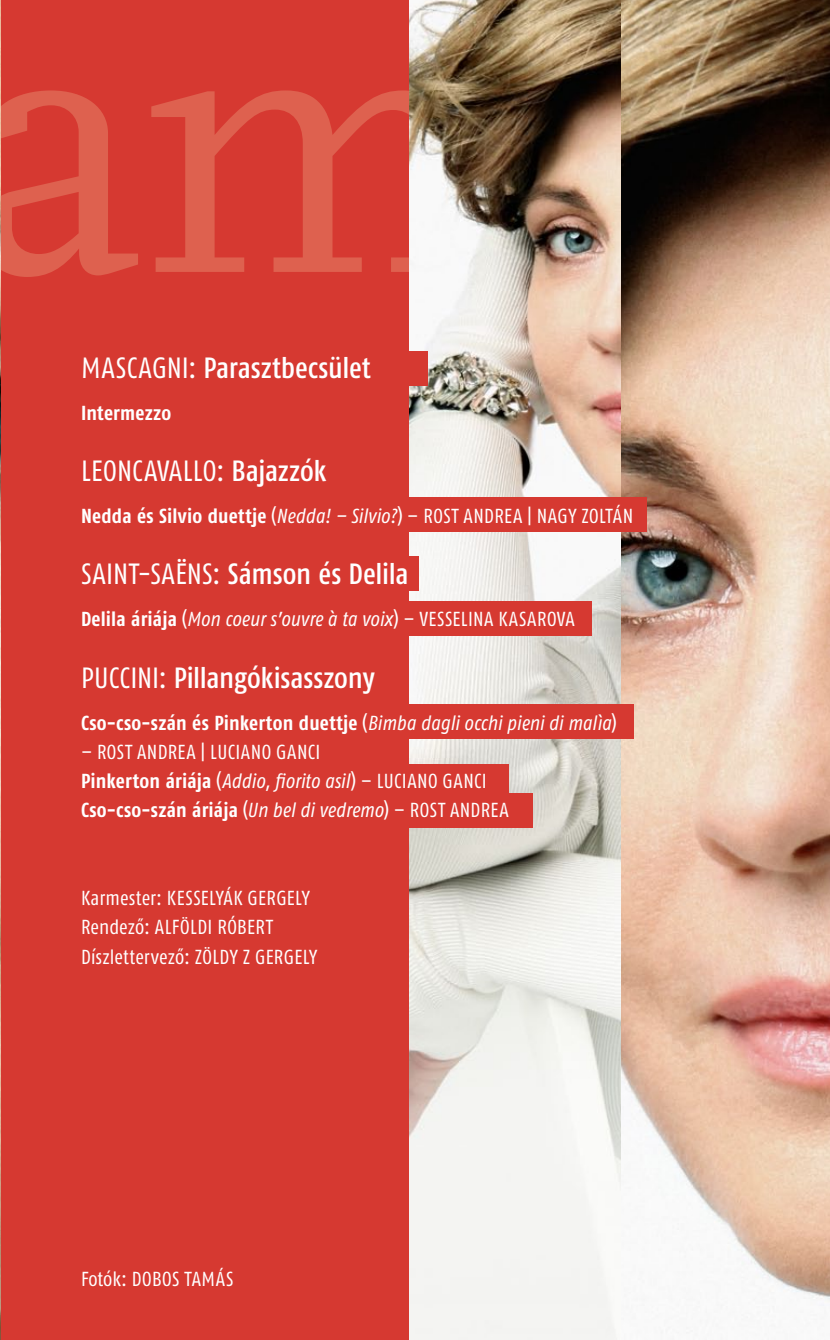
<style>
.page{position:relative;width:830px;height:1340px;background:#fff}
.page>*{position:absolute;margin:0;border:0;box-sizing:border-box;transform-origin:0 0}
.t1{font:389.93px "Scala";color:#de614f}
.t2{font:500 29.25px "Fago Co";letter-spacing:-.005em;color:#fff}
.t3{font:29.25px "Fago Co";letter-spacing:.01em;color:#fff}
.t4{font:20.25px/29.2px "Fago Co";letter-spacing:.015em;color:#fff}
.t5{font:700 20.25px "Fago Co";letter-spacing:.01em;color:#fff}
.t6{font:italic 20.25px "Fago Co";letter-spacing:.005em;color:#fff}
.s1{font-weight:400}
.s2{font-weight:500}
.s3{font-weight:400;font-style:italic}
.s4{font-weight:700;font-style:normal}
.s5{font-style:normal}
.s6{font-weight:700}
.s7{font-style:italic}
</style>
<div class="page">
<div style="left:0;top:0;width:829px;height:1339px;background:#d63931"></div>
<img style="left:410px;top:0;width:419px;height:1339px">
<img style="left:0;top:0;width:1px;height:1339px">
<div style="left:20px;top:601px;width:571px;height:34px;background:#d63931"></div>
<div style="left:20px;top:497px;width:625px;height:35px;background:#d63931"></div>
<div style="left:20px;top:704px;width:613px;height:35px;background:#d63931"></div>
<div style="left:20px;top:764px;width:488px;height:34px;background:#d63931"></div>
<div style="left:20px;top:793px;width:512px;height:34px;background:#d63931"></div>
<div style="left:29px;top:351px;width:398px;height:35px;background:#d63931"></div>
<div style="left:20px;top:556px;width:399px;height:35px;background:#d63931"></div>
<h1 class="t1" style="left:-33px;top:-67px;width:521px">am</h1>
<h2 class="t2" style="left:81px;top:351px;width:291px"><span class="s1">MASCAG NI:</span> Parasztbecsület</h2>
<p class="t5" style="left:81px;top:401px;width:92px">Intermezzo</p>
<h2 class="t3" style="left:81px;top:454px;width:247px">LEONCAVALLO: <span class="s2">Bajazzók</span></h2>
<p class="t5" style="left:81px;top:504px;width:466px">Nedda és Silvio duettje <span class="s1">(</span><span class="s3">Nedda! – Silvio?</span><span class="s1">) – ROST ANDREA | NAGY</span></p>
<p class="t4" style="left:581px;top:501px;width:53px">ZOLTÁN</p>
<h2 class="t2" style="left:81px;top:557px;width:329px"><span class="s1">SAINT-SAËNS:</span> Sámson és Delila</h2>
<p class="t6" style="left:81px;top:608px;width:438px"><span class="s4">Delila áriája</span> <span class="s5">(</span>Mon coeur s’ouvre à ta voix<span class="s5">) – VESSE LINA KASAR</span></p>
<p class="t4" style="left:546px;top:604px;width:20px">OVA</p>
<h2 class="t2" style="left:81px;top:660px;width:295px"><span class="s1">PUCCINI:</span> Pillangókisasszony</h2>
<p class="t5" style="left:81px;top:710px;width:537px">Cso-cso-szán és Pinkerton duettje <span class="s1">(</span><span class="s3">Bimba dagli occhi pieni di malìa</span><span class="s1">)</span></p>
<p class="t4" style="left:81px;top:737px;width:410px">– ROST ANDREA | LUCIANO GANCI<br><span class="s6">Pinkerton áriája</span> (<span class="s7">Addio, fiorito asil</span>) – LUCIANO GANCI<br><span class="s6">Cso-cso-szán áriája</span> (<span class="s7">Un bel di vedremo</span>) – ROST ANDREA</p>
<p class="t4" style="left:81px;top:883px;width:187px">KARMESTER: KESSELYÁK GERGE</p>
<p class="t4" style="left:295px;top:883px;width:16px">LY</p>
<p class="t4" style="left:81px;top:912px;width:195px">RENDEZŐ: ALFÖLDI RÓBERT<br>DÍSZLETTERVEZŐ: ZÖLDY Z GERGE</p>
<p class="t4" style="left:302px;top:941px;width:16px">LY</p>
<p class="t4" style="left:81px;top:1263px;width:114px">FOTÓK: DOBOS TAMÁS</p>
</div>
